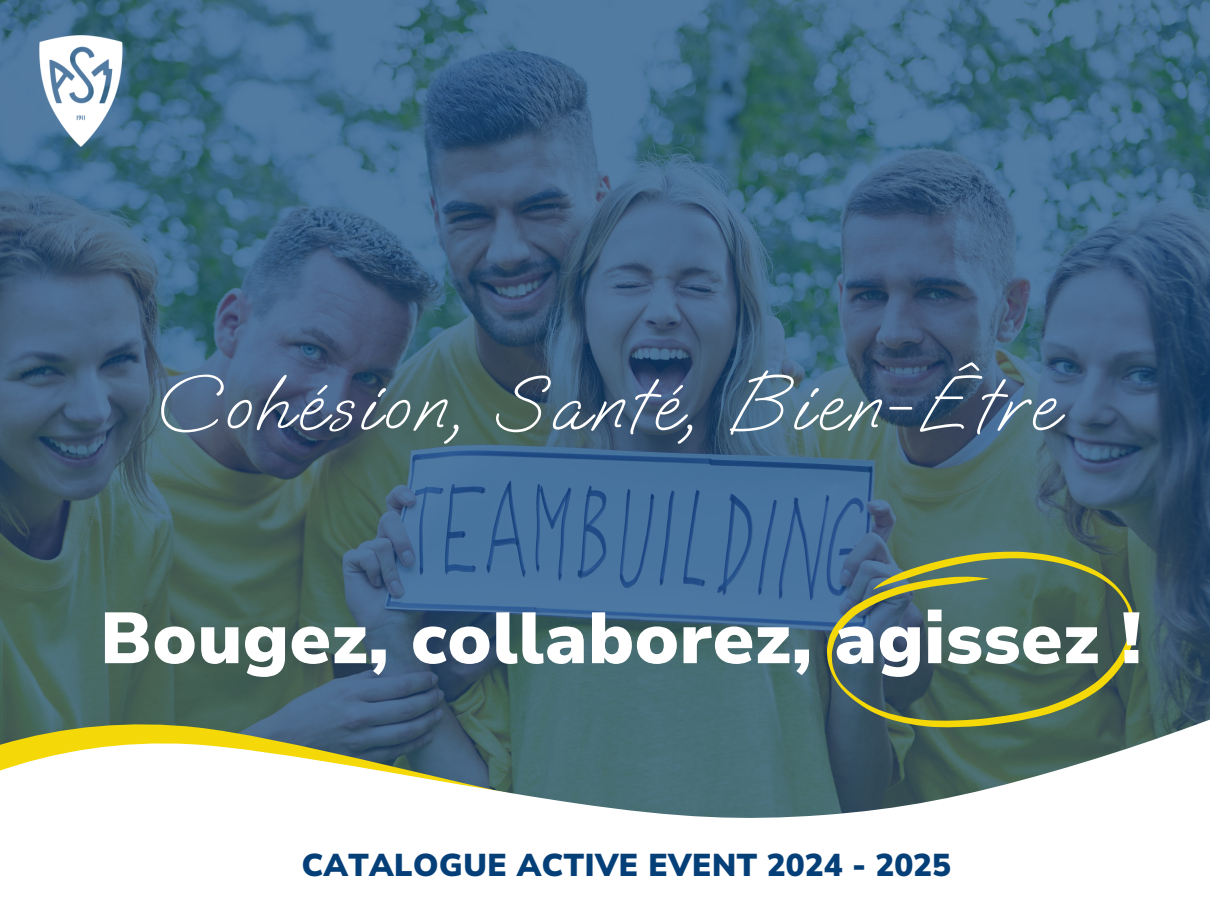
<style>
.page{position:relative;width:1210px;height:908px;background:#fff}
.page>*{position:absolute;margin:0;border:0;box-sizing:border-box;transform-origin:0 0}
.t1{font:80.53px "Oooh Baby";letter-spacing:.055em;color:#fff}
.t2{font:900 71.99px "Nunito Sans 10 pt";color:#fff}
.t3{font:900 31.5px "Nunito Sans 10 pt";color:#043f78}
</style>
<div class="page">
<img style="left:0;top:0;width:1210px;height:667px">
<svg style="left:0;top:667px;width:1210px;height:151px"></svg>
<svg style="left:827px;top:551px;width:307px;height:176px;background:#526a5a"></svg>
<img style="left:39px;top:35px;width:90px;height:112px">
<h1 class="t1" style="left:154px;top:356px;width:902px">Cohésion, Santé, Bien-Être</h1>
<h2 class="t2" style="left:100px;top:590px;width:1043px">Bougez, collaborez, agissez !</h2>
<p class="t3" style="left:301px;top:843px;width:651px">CATALOGUE ACTIVE EVENT 2024 - 2025</p>
</div>
